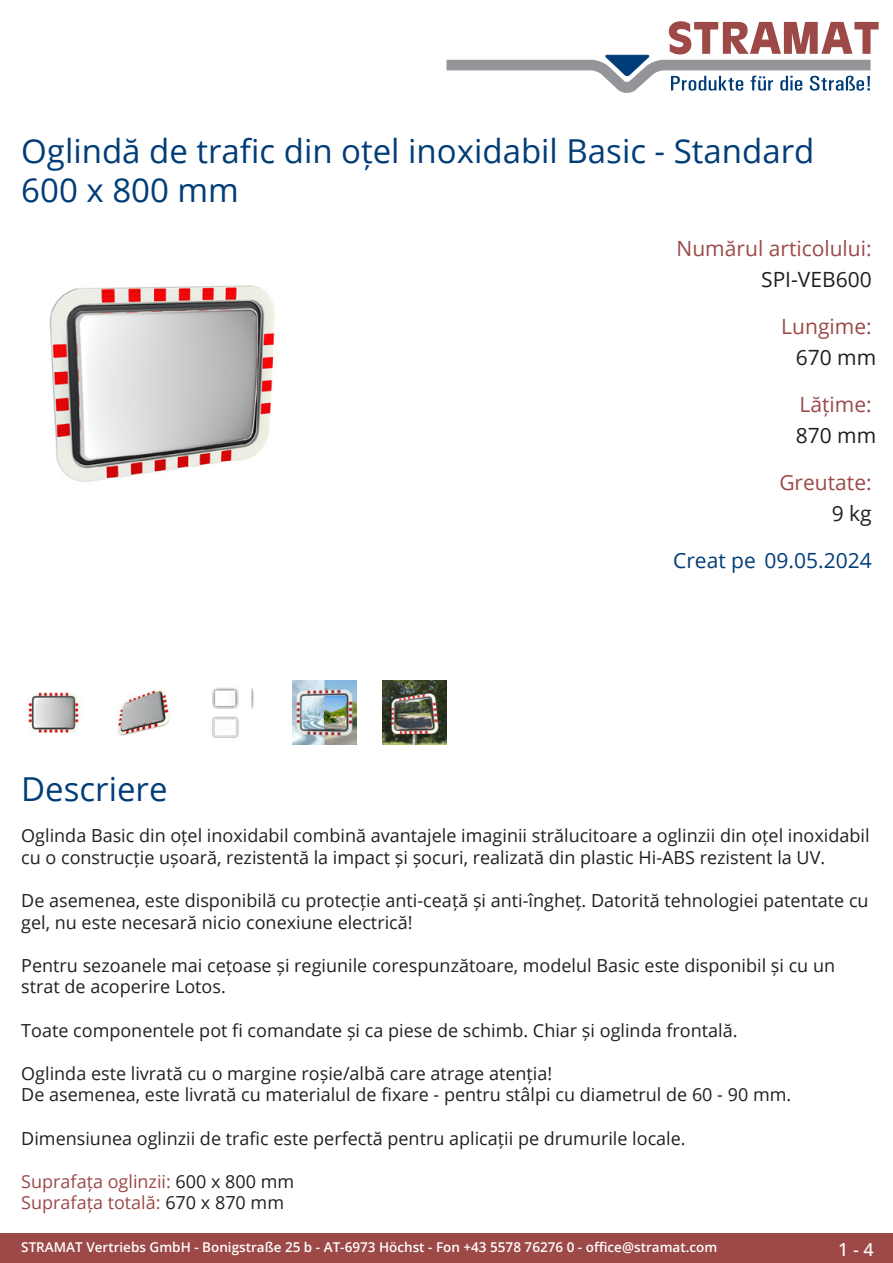
<style>
.page{position:relative;width:893px;height:1263px;background:#fff}
.page>*{position:absolute;margin:0;border:0;box-sizing:border-box;transform-origin:0 0}
.Produkttitel{font:33px/39.6px "Open Sans";color:#003d78}
.TechDaten_Überschrif{font:21px "Open Sans";color:#9c4948}
.TechDaten_Inhalt{font:21px "Open Sans";color:#231f20}
.Erstellungsdatum{font:21px "Open Sans";color:#003d78}
.Beschreibung_Text{font:18px/21.6px "Open Sans";color:#231f20}
.Beschreibung_Text-2{font:18px/21.6px "Open Sans";color:#9c4948}
.t1{font:500 18px "Open Sans";color:#fff}
.t2{font:600 13.5px "Open Sans";color:#fff}
.s1{color:#231f20}
</style>
<div class="page">
<div style="left:0;top:1233px;width:893px;height:30px;background:#9c4948"></div>
<svg style="left:446px;top:21px;width:433px;height:72px"></svg>
<img style="left:49px;top:285px;width:226px;height:197px">
<img style="left:28px;top:692px;width:52px;height:42px">
<img style="left:117px;top:689px;width:53px;height:47px">
<img style="left:212px;top:687px;width:42px;height:51px">
<img style="left:292px;top:680px;width:64px;height:64px">
<img style="left:383px;top:680px;width:63px;height:64px">
<p class="Produkttitel" style="left:21px;top:130px;width:795px">Oglindă de trafic din oțel inoxidabil Basic - Standard<br>600 x 800 mm</p>
<p class="TechDaten_Überschrif" style="left:677px;top:234px;width:197px">Numărul articolului:</p>
<p class="TechDaten_Inhalt" style="left:761px;top:265px;width:112px">SPI-VEB600</p>
<p class="TechDaten_Überschrif" style="left:781px;top:312px;width:92px">Lungime:</p>
<p class="TechDaten_Inhalt" style="left:796px;top:343px;width:82px">670 mm</p>
<p class="TechDaten_Überschrif" style="left:799px;top:390px;width:74px">Lățime:</p>
<p class="TechDaten_Inhalt" style="left:796px;top:421px;width:82px">870 mm</p>
<p class="TechDaten_Überschrif" style="left:779px;top:468px;width:94px">Greutate:</p>
<p class="TechDaten_Inhalt" style="left:832px;top:499px;width:42px">9 kg</p>
<p class="Erstellungsdatum" style="left:673px;top:546px;width:200px">Creat pe 09.05.2024</p>
<p class="Produkttitel" style="left:21px;top:768px;width:148px">Descriere</p>
<p class="Beschreibung_Text" style="left:21px;top:824px;width:850px">Oglinda Basic din oțel inoxidabil combină avantajele imaginii strălucitoare a oglinzii din oțel inoxidabil cu o construcție ușoară, rezistentă la impact și șocuri, realizată din plastic Hi-ABS rezistent la UV.</p>
<p class="Beschreibung_Text" style="left:21px;top:889px;width:849px">De asemenea, este disponibilă cu protecție anti-ceață și anti-îngheț. Datorită tehnologiei patentate cu gel, nu este necesară nicio conexiune electrică!</p>
<p class="Beschreibung_Text" style="left:21px;top:954px;width:815px">Pentru sezoanele mai cețoase și regiunile corespunzătoare, modelul Basic este disponibil și cu un strat de acoperire Lotos.</p>
<p class="Beschreibung_Text" style="left:21px;top:1019px;width:718px">Toate componentele pot fi comandate și ca piese de schimb. Chiar și oglinda frontală.</p>
<p class="Beschreibung_Text" style="left:21px;top:1062px;width:771px">Oglinda este livrată cu o margine roșie/albă care atrage atenția!<br>De asemenea, este livrată cu materialul de fixare - pentru stâlpi cu diametrul de 60 - 90 mm.</p>
<p class="Beschreibung_Text" style="left:21px;top:1127px;width:666px">Dimensiunea oglinzii de trafic este perfectă pentru aplicații pe drumurile locale.</p>
<p class="Beschreibung_Text-2" style="left:21px;top:1170px;width:275px">Suprafața oglinzii: <span class="s1">600 x 800 mm<br></span>Suprafața totală: <span class="s1">670 x 870 mm</span></p>
<p class="t2" style="left:21px;top:1238px;width:698px">STRAMAT Vertriebs GmbH - Bonigstraße 25 b - AT-6973 Höchst - Fon +43 5578 76276 0 - office@stramat.com</p>
<p class="t1" style="left:838px;top:1237px;width:37px">1 - 4</p>
</div>
